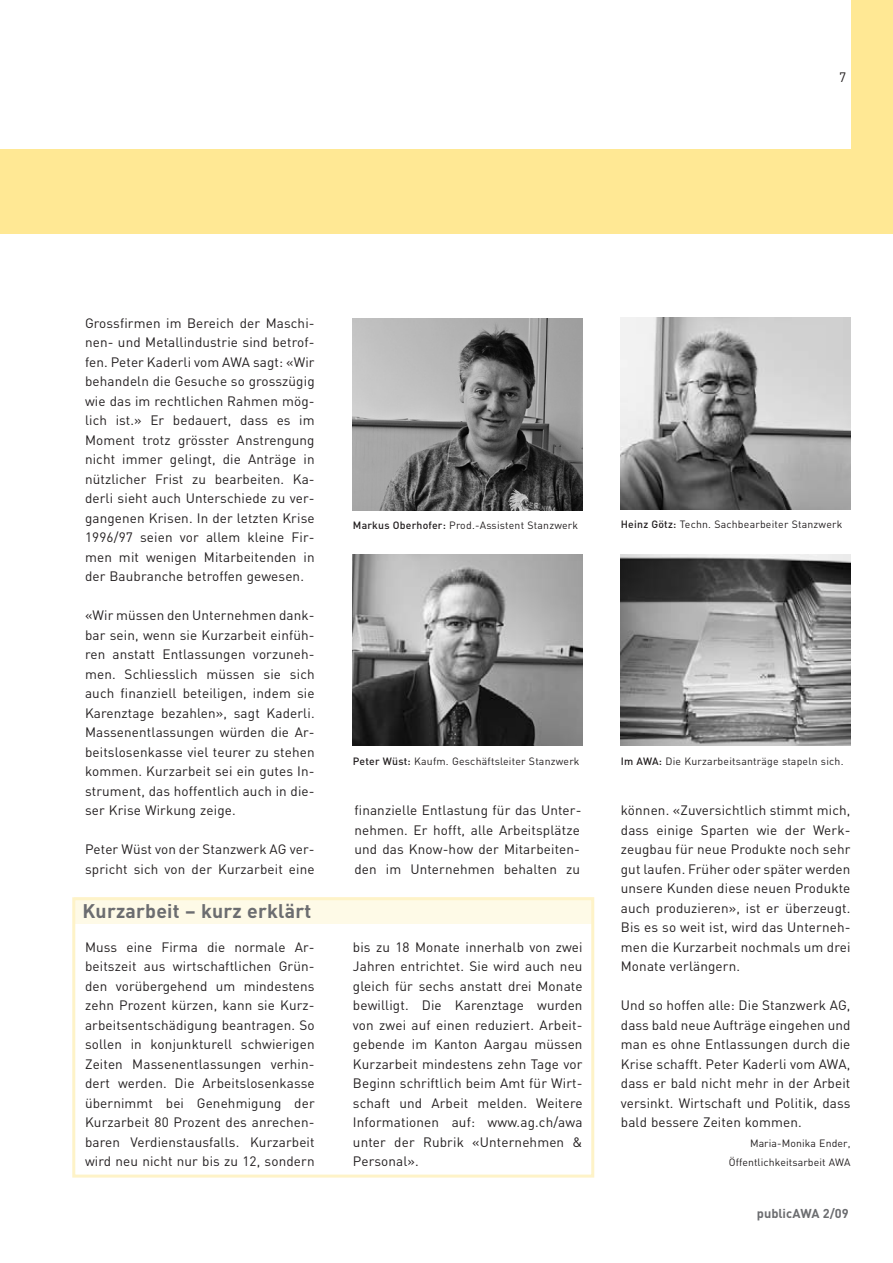
<style>
.page{position:relative;width:893px;height:1263px;background:#fff}
.page>*{position:absolute;margin:0;border:0;box-sizing:border-box;transform-origin:0 0}
.t1{font:700 19.5px "DIN";letter-spacing:.01em;color:#6c6d70}
.t2{font:13.5px/19.5px "DIN";letter-spacing:.01em;color:#231f20;text-align:justify}
.t3{font:700 12.75px "DIN";color:#6c6d70}
.t4{font:10.5px/19.5px "DIN";letter-spacing:.02em;color:#231f20;text-align:right}
.s1{font-weight:500}
</style>
<div class="page">
<div style="left:0;top:0;width:893px;height:234px;background:#ffe894"></div>
<div style="left:0;top:0;width:850px;height:149px;background:#fff"></div>
<img style="left:353px;top:319px;width:230px;height:191px">
<div style="left:74px;top:897px;width:520px;height:26px;background:#fefae7"></div>
<div style="left:72px;top:897px;width:522px;height:280px;border:3px solid #fef3c8"></div>
<img style="left:621px;top:318px;width:229px;height:191px">
<img style="left:621px;top:554px;width:229px;height:192px">
<img style="left:353px;top:554px;width:230px;height:192px">
<p class="t2" style="left:839px;top:67px;width:9px">7</p>
<p class="t2" style="left:85px;top:313px;width:231px">Grossfirmen im Bereich der Maschi&shy;nen- und Metallindustrie sind betrof&shy;fen. Peter Kaderli vom AWA sagt: «Wir behandeln die Gesuche so grosszügig wie das im rechtlichen Rahmen mög&shy;lich ist.» Er bedauert, dass es im Moment trotz grösster Anstrengung nicht immer gelingt, die Anträge in nützlicher Frist zu bearbeiten. Ka&shy;derli sieht auch Unterschiede zu ver&shy;gangenen Krisen. In der letzten Krise 1996/97 seien vor allem kleine Fir&shy;men mit wenigen Mitarbeitenden in der Baubranche betroffen gewesen.</p>
<p class="t2" style="left:85px;top:605px;width:231px">«Wir müssen den Unternehmen dank&shy;bar sein, wenn sie Kurzarbeit einfüh&shy;ren anstatt Entlassungen vorzuneh&shy;men. Schliesslich müssen sie sich auch finanziell beteiligen, indem sie Karenztage bezahlen», sagt Kaderli.<br>Massenentlassungen würden die Ar&shy;beitslosenkasse viel teurer zu stehen kommen. Kurzarbeit sei ein gutes In&shy;strument, das hoffentlich auch in die&shy;ser Krise Wirkung zeige.</p>
<p class="t2" style="left:85px;top:839px;width:231px">Peter Wüst von der Stanzwerk AG ver&shy;spricht sich von der Kurzarbeit eine</p>
<p class="t4" style="left:621px;top:515px;width:223px"><span class="s1">Heinz Götz:</span> Techn. Sachbearbeiter Stanzwerk</p>
<p class="t4" style="left:353px;top:516px;width:227px"><span class="s1">Markus Oberhofer:</span> Prod.-Assistent Stanzwerk</p>
<p class="t4" style="left:353px;top:751px;width:228px"><span class="s1">Peter Wüst:</span> Kaufm. Geschäftsleiter Stanzwerk</p>
<p class="t4" style="left:621px;top:751px;width:224px"><span class="s1">Im AWA:</span> Die Kurzarbeitsanträge stapeln sich.</p>
<p class="t2" style="left:354px;top:800px;width:229px">finanzielle Entlastung für das Unter&shy;nehmen. Er hofft, alle Arbeitsplätze und das Know-how der Mitarbeiten&shy;den im Unternehmen behalten zu</p>
<p class="t2" style="left:621px;top:800px;width:231px">können. «Zuversichtlich stimmt mich, dass einige Sparten wie der Werk&shy;zeugbau für neue Produkte noch sehr gut laufen. Früher oder später werden unsere Kunden diese neuen Produkte auch produzieren», ist er überzeugt.<br>Bis es so weit ist, wird das Unterneh&shy;men die Kurzarbeit nochmals um drei Monate verlängern.</p>
<p class="t2" style="left:621px;top:995px;width:231px">Und so hoffen alle: Die Stanzwerk AG, dass bald neue Aufträge eingehen und man es ohne Entlassungen durch die Krise schafft. Peter Kaderli vom AWA, dass er bald nicht mehr in der Arbeit versinkt. Wirtschaft und Politik, dass bald bessere Zeiten kommen.</p>
<p class="t4" style="left:729px;top:1133px;width:123px">Maria-Monika Ender,<br>Öffentlichkeitsarbeit AWA</p>
<h1 class="t1" style="left:82px;top:898px;width:230px">Kurzarbeit – kurz erklärt</h1>
<p class="t2" style="left:85px;top:937px;width:231px">Muss eine Firma die normale Ar&shy;beitszeit aus wirtschaftlichen Grün&shy;den vorübergehend um mindestens zehn Prozent kürzen, kann sie Kurz&shy;arbeitsentschädigung beantragen. So sollen in konjunkturell schwierigen Zeiten Massenentlassungen verhin&shy;dert werden. Die Arbeitslosenkasse übernimmt bei Genehmigung der Kurzarbeit 80 Prozent des anrechen&shy;baren Verdienstausfalls. Kurzarbeit wird neu nicht nur bis zu 12, sondern</p>
<p class="t2" style="left:353px;top:937px;width:231px">bis zu 18 Monate innerhalb von zwei Jahren entrichtet. Sie wird auch neu gleich für sechs anstatt drei Monate bewilligt. Die Karenztage wurden von zwei auf einen reduziert. Arbeit&shy;gebende im Kanton Aargau müssen Kurzarbeit mindestens zehn Tage vor Beginn schriftlich beim Amt für Wirt&shy;schaft und Arbeit melden. Weitere Informationen auf: www.ag.ch/awa unter der Rubrik «Unternehmen &amp; Personal».</p>
<p class="t3" style="left:757px;top:1205px;width:93px">publicAWA 2/09</p>
</div>
